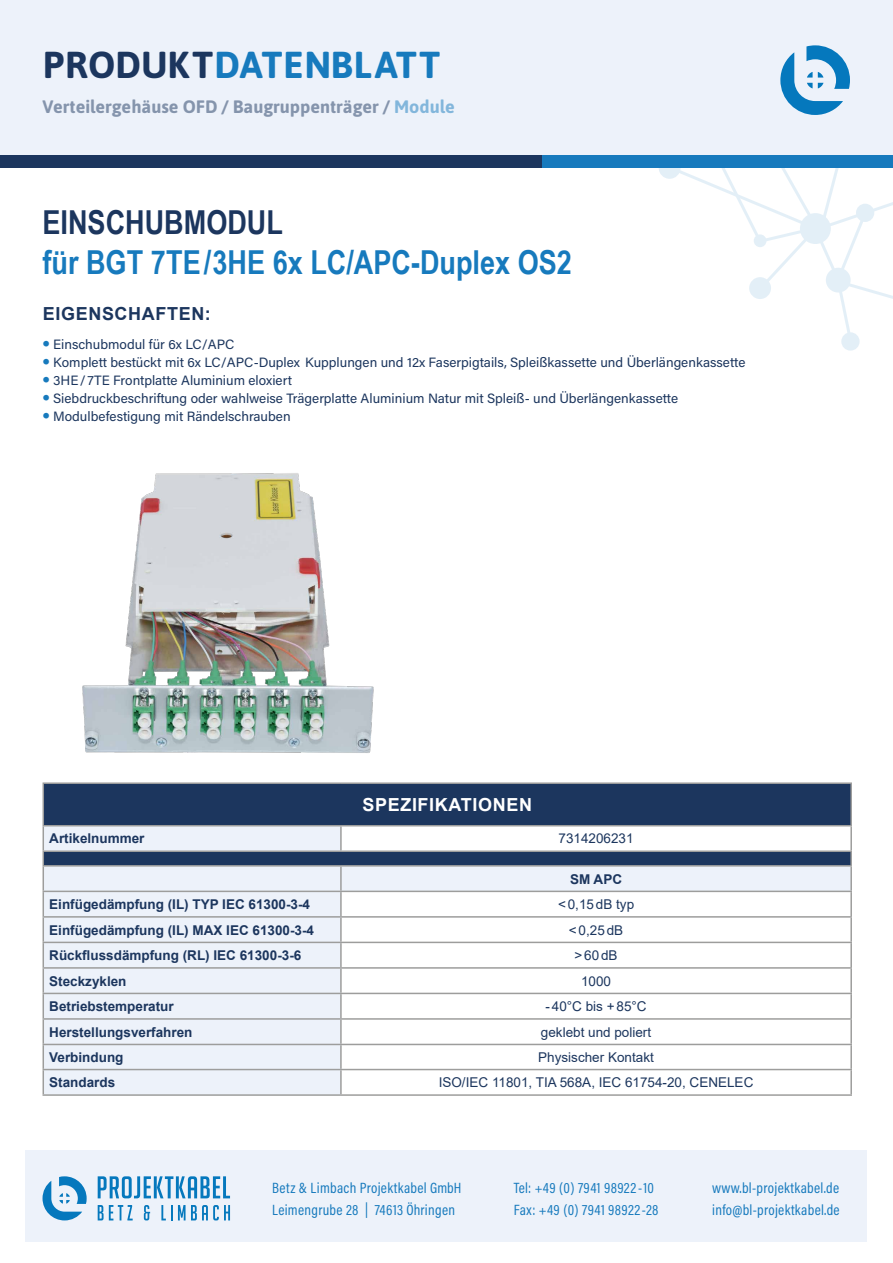
<style>
.page{position:relative;width:893px;height:1263px;background:#fff}
.page>*{position:absolute;margin:0;border:0;box-sizing:border-box;transform-origin:0 0}
.t1{font:700 37.5px "Asap";letter-spacing:.01em;color:#177abd}
.t2{font:700 33px "Arial Narrow";color:#177abd}
.t3{font:700 33px "Arial Narrow";color:#1c365e}
.t4{font:700 18px "Asap";color:#1c365e}
.t5{font:700 18px "Arial";letter-spacing:.035em;color:#fff}
.t6{font:700 18px "Arial";letter-spacing:.035em;color:#1c365e}
.t7{font:15px/22.5px "Acumin Pro Cond";letter-spacing:.02em;color:#177abd}
.t8{font:13.5px "Acumin Pro";color:#1c365e}
.t9{font:700 13.5px "Arial";color:#1c365e}
.t10{font:13.5px "Arial";color:#1c365e}
.s1{color:#1c365e}
.s2{color:#177abd}
.s3{font-family:"Asap";font-size:22.5px;color:#177abd}
</style>
<div class="page">
<div style="left:0;top:0;width:893px;height:165px;background:#edf2fa"></div>
<div style="left:26px;top:1150px;width:841px;height:92px;background:#edf2fa"></div>
<svg style="left:43px;top:1176px;width:44px;height:44px"></svg>
<svg style="left:98px;top:1176px;width:132px;height:22px"></svg>
<svg style="left:98px;top:1205px;width:35px;height:15px"></svg>
<svg style="left:144px;top:1205px;width:6px;height:15px"></svg>
<svg style="left:161px;top:1205px;width:11px;height:15px"></svg>
<svg style="left:178px;top:1205px;width:52px;height:15px"></svg>
<svg style="left:780px;top:45px;width:70px;height:70px"></svg>
<div style="left:0;top:155px;width:694px;height:13px;background:#1c365e"></div>
<div style="left:542px;top:155px;width:351px;height:13px;background:#177abd"></div>
<div style="left:843px;top:334px;width:15px;height:15px;background:#e3eff7;border-radius:50%"></div>
<div style="left:841px;top:332px;width:19px;height:19px;border:3px solid #177abd;border-radius:50%"></div>
<svg style="left:659px;top:168px;width:234px;height:176px"></svg>
<svg style="left:660px;top:158px;width:19px;height:20px"></svg>
<div style="left:659px;top:157px;width:22px;height:22px;border:2px solid #177abd;border-radius:50%"></div>
<img style="left:82px;top:473px;width:292px;height:280px">
<div style="left:44px;top:784px;width:806px;height:41px;background:#1c365e"></div>
<svg style="left:44px;top:826px;width:806px;height:268px"></svg>
<div style="left:341px;top:826px;width:510px;height:25px;background:#fff"></div>
<hr style="left:43px;top:782px;width:298px;height:2px;background:#9d9d9c">
<hr style="left:43px;top:784px;width:1px;height:41px;background:#9d9d9c">
<hr style="left:341px;top:782px;width:511px;height:2px;background:#9d9d9c">
<hr style="left:850px;top:784px;width:2px;height:41px;background:#9d9d9c">
<hr style="left:43px;top:825px;width:298px;height:1px;background:#9d9d9c">
<hr style="left:341px;top:825px;width:511px;height:1px;background:#9d9d9c">
<hr style="left:340px;top:826px;width:2px;height:24px;background:#9d9d9c">
<hr style="left:850px;top:826px;width:2px;height:24px;background:#9d9d9c">
<hr style="left:43px;top:850px;width:298px;height:2px;background:#9d9d9c">
<hr style="left:341px;top:850px;width:511px;height:2px;background:#9d9d9c">
<svg style="left:850px;top:852px;width:2px;height:13px"></svg>
<hr style="left:43px;top:865px;width:298px;height:1px;background:#9d9d9c">
<hr style="left:341px;top:865px;width:511px;height:1px;background:#9d9d9c">
<hr style="left:340px;top:866px;width:2px;height:25px;background:#9d9d9c">
<hr style="left:850px;top:866px;width:2px;height:25px;background:#9d9d9c">
<hr style="left:43px;top:891px;width:298px;height:1px;background:#9d9d9c">
<hr style="left:341px;top:891px;width:511px;height:1px;background:#9d9d9c">
<hr style="left:340px;top:892px;width:2px;height:24px;background:#9d9d9c">
<hr style="left:850px;top:892px;width:2px;height:24px;background:#9d9d9c">
<hr style="left:43px;top:916px;width:298px;height:2px;background:#9d9d9c">
<hr style="left:341px;top:916px;width:511px;height:2px;background:#9d9d9c">
<hr style="left:340px;top:918px;width:2px;height:24px;background:#9d9d9c">
<hr style="left:850px;top:918px;width:2px;height:24px;background:#9d9d9c">
<hr style="left:43px;top:942px;width:298px;height:1px;background:#9d9d9c">
<hr style="left:341px;top:942px;width:511px;height:1px;background:#9d9d9c">
<hr style="left:340px;top:943px;width:2px;height:24px;background:#9d9d9c">
<hr style="left:850px;top:943px;width:2px;height:24px;background:#9d9d9c">
<hr style="left:43px;top:967px;width:298px;height:2px;background:#9d9d9c">
<hr style="left:341px;top:967px;width:511px;height:2px;background:#9d9d9c">
<hr style="left:340px;top:969px;width:2px;height:24px;background:#9d9d9c">
<hr style="left:850px;top:969px;width:2px;height:24px;background:#9d9d9c">
<hr style="left:43px;top:993px;width:298px;height:1px;background:#9d9d9c">
<hr style="left:341px;top:993px;width:511px;height:1px;background:#9d9d9c">
<hr style="left:340px;top:994px;width:2px;height:24px;background:#9d9d9c">
<hr style="left:850px;top:994px;width:2px;height:24px;background:#9d9d9c">
<hr style="left:43px;top:1018px;width:298px;height:2px;background:#9d9d9c">
<hr style="left:341px;top:1018px;width:511px;height:2px;background:#9d9d9c">
<hr style="left:340px;top:1020px;width:2px;height:24px;background:#9d9d9c">
<hr style="left:850px;top:1020px;width:2px;height:24px;background:#9d9d9c">
<hr style="left:43px;top:1044px;width:298px;height:1px;background:#9d9d9c">
<hr style="left:341px;top:1044px;width:511px;height:1px;background:#9d9d9c">
<hr style="left:340px;top:1045px;width:2px;height:24px;background:#9d9d9c">
<hr style="left:850px;top:1045px;width:2px;height:24px;background:#9d9d9c">
<hr style="left:43px;top:1069px;width:298px;height:1px;background:#9d9d9c">
<svg style="left:43px;top:826px;width:1px;height:268px"></svg>
<hr style="left:341px;top:1069px;width:511px;height:1px;background:#9d9d9c">
<hr style="left:340px;top:1070px;width:2px;height:24px;background:#9d9d9c">
<hr style="left:850px;top:1070px;width:2px;height:24px;background:#9d9d9c">
<hr style="left:43px;top:1094px;width:298px;height:2px;background:#9d9d9c">
<hr style="left:341px;top:1094px;width:511px;height:2px;background:#9d9d9c">
<h1 class="t1" style="left:43px;top:38px;width:399px"><span class="s1">PRODUKT</span>DATENBLATT</h1>
<h3 class="t4" style="left:43px;top:93px;width:414px">Verteilergehäuse OFD / Baugruppenträger / <span class="s2">Module</span></h3>
<h2 class="t3" style="left:43px;top:198px;width:242px">EINSCHUBMODUL</h2>
<h2 class="t2" style="left:43px;top:237px;width:531px">für BGT 7TE/3HE 6x LC/APC-Duplex OS2</h2>
<h3 class="t6" style="left:43px;top:301px;width:169px">EIGENSCHAFTEN:</h3>
<p class="t8" style="left:43px;top:335px;width:194px"><span class="s3">•</span> Einschubmodul für 6x LC/APC</p>
<p class="t8" style="left:43px;top:353px;width:704px"><span class="s3">•</span> Komplett bestückt mit 6x LC/APC-Duplex Kupplungen und 12x Faserpigtails, Spleißkassette und Überlängenkassette</p>
<p class="t8" style="left:43px;top:371px;width:251px"><span class="s3">•</span> 3HE/7TE Frontplatte Aluminium eloxiert</p>
<p class="t8" style="left:43px;top:389px;width:637px"><span class="s3">•</span> Siebdruckbeschriftung oder wahlweise Trägerplatte Aluminium Natur mit Spleiß- und Überlängenkassette</p>
<p class="t8" style="left:43px;top:407px;width:250px"><span class="s3">•</span> Modulbefestigung mit Rändelschrauben</p>
<h3 class="t5" style="left:362px;top:792px;width:171px">SPEZIFIKATIONEN</h3>
<p class="t9" style="left:49px;top:829px;width:97px">Artikelnummer</p>
<p class="t10" style="left:558px;top:829px;width:77px">7314206231</p>
<p class="t9" style="left:570px;top:869px;width:54px">SM APC</p>
<p class="t9" style="left:49px;top:895px;width:262px">Einfügedämpfung (IL) TYP IEC 61300-3-4</p>
<p class="t10" style="left:558px;top:895px;width:78px">&lt;0,15 dB typ</p>
<p class="t9" style="left:49px;top:920px;width:266px">Einfügedämpfung (IL) MAX IEC 61300-3-4</p>
<p class="t10" style="left:569px;top:920px;width:56px">&lt;0,25 dB</p>
<p class="t9" style="left:49px;top:946px;width:254px">Rückflussdämpfung (RL) IEC 61300-3-6</p>
<p class="t10" style="left:574px;top:946px;width:45px">&gt;60dB</p>
<p class="t9" style="left:49px;top:971px;width:79px">Steckzyklen</p>
<p class="t10" style="left:581px;top:971px;width:32px">1000</p>
<p class="t9" style="left:49px;top:997px;width:126px">Betriebstemperatur</p>
<p class="t10" style="left:545px;top:997px;width:103px">-40°C bis +85°C</p>
<p class="t9" style="left:49px;top:1022px;width:145px">Herstellungsverfahren</p>
<p class="t10" style="left:541px;top:1022px;width:112px">geklebt und poliert</p>
<p class="t9" style="left:49px;top:1048px;width:76px">Verbindung</p>
<p class="t10" style="left:538px;top:1048px;width:117px">Physischer Kontakt</p>
<p class="t9" style="left:49px;top:1073px;width:68px">Standards</p>
<p class="t10" style="left:439px;top:1073px;width:316px">ISO/IEC 11801, TIA 568A, IEC 61754-20, CENELEC</p>
<p class="t7" style="left:514px;top:1176px;width:146px">Tel: +49 (0) 7941 98922-10<br>Fax: +49 (0) 7941 98922-28</p>
<p class="t7" style="left:272px;top:1176px;width:191px">Betz &amp; Limbach Projektkabel GmbH<br>Leimengrube 28 | 74613 Öhringen</p>
<p class="t7" style="left:712px;top:1176px;width:129px">www.bl-projektkabel.de info@bl-projektkabel.de</p>
</div>
